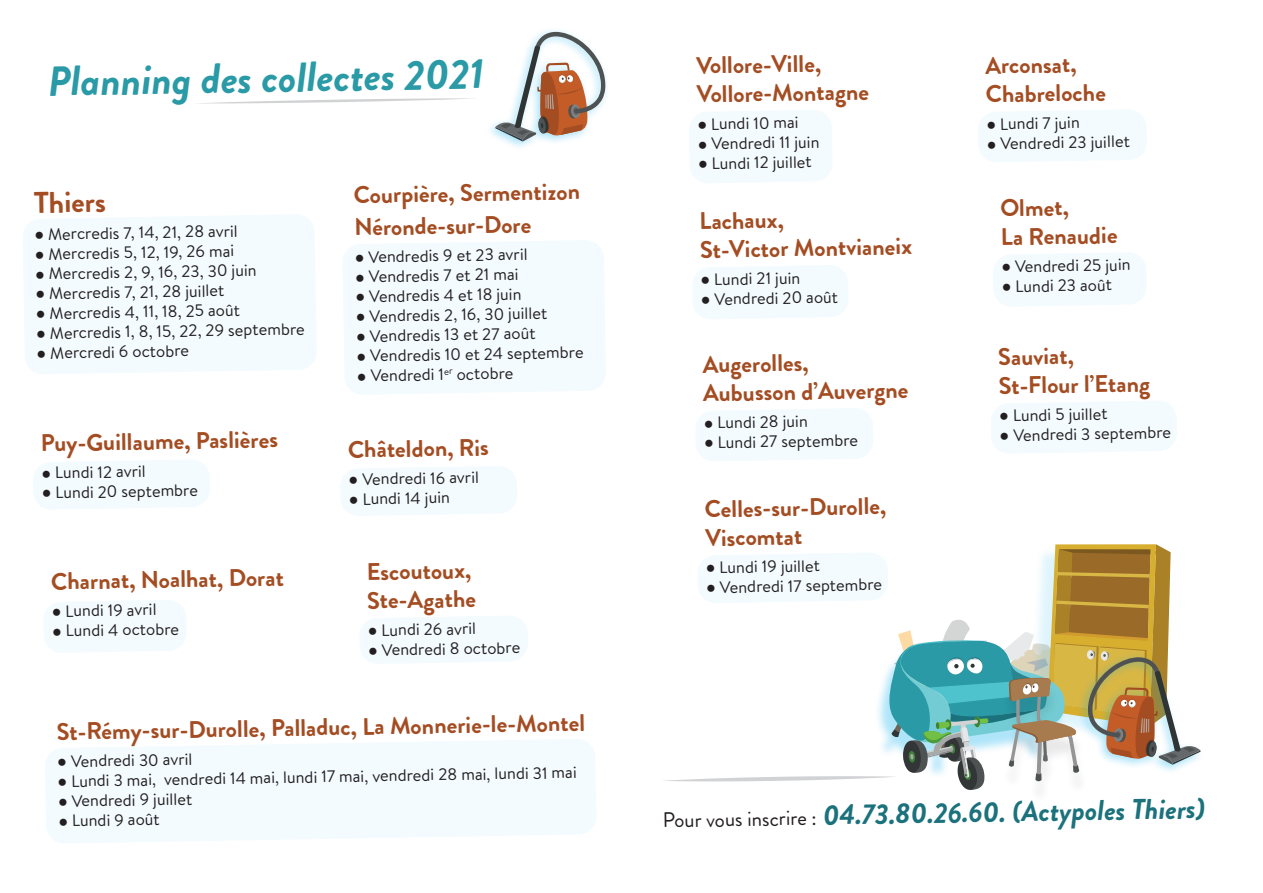
<style>
.page{position:relative;width:1263px;height:893px;background:#fff}
.page>*{position:absolute;margin:0;border:0;box-sizing:border-box;transform-origin:0 0}
.t1{font:italic 700 42px "Brandon Grotesque";color:#299aa6}
.t2{font:700 30px "Brandon Grotesque";color:#a44d23}
.t3{font:italic 700 28.5px "Brandon Grotesque";color:#1b727c}
.t4{font:700 24px/28.8px "Brandon Grotesque";color:#a44d23}
.t5{font:16.5px "Brandon Text";color:#231f20}
.s1{font-family:"Arial Narrow"}
.s2{font-weight:400;font-style:normal;font-size:21px;color:#231f20}
</style>
<div class="page">
<svg style="left:495px;top:32px;width:110px;height:110px"></svg>
<svg style="left:199px;top:98px;width:274px;height:6px"></svg>
<div style="left:689px;top:110px;width:143px;height:73px;background:#f3fbfe"></div>
<div style="left:693px;top:265px;width:155px;height:54px;background:#f3fbfe"></div>
<div style="left:993px;top:253px;width:153px;height:53px;background:#f3fbfe"></div>
<div style="left:991px;top:401px;width:186px;height:52px;background:#f3fbfe"></div>
<div style="left:696px;top:408px;width:177px;height:53px;background:#f3fbfe"></div>
<div style="left:978px;top:110px;width:169px;height:52px;background:#f3fbfe"></div>
<div style="left:23px;top:215px;width:293px;height:159px;background:#f3fbfe"></div>
<div style="left:343px;top:240px;width:263px;height:154px;background:#f3fbfe"></div>
<div style="left:33px;top:460px;width:177px;height:49px;background:#f3fbfe"></div>
<div style="left:341px;top:466px;width:176px;height:50px;background:#f3fbfe"></div>
<svg style="left:45px;top:739px;width:551px;height:104px;fill:#f3fbfe"></svg>
<div style="left:360px;top:616px;width:168px;height:48px;background:#f3fbfe"></div>
<div style="left:44px;top:600px;width:142px;height:52px;background:#f3fbfe"></div>
<svg style="left:664px;top:544px;width:536px;height:246px"></svg>
<h1 class="t1" style="left:47px;top:52px;width:438px;rotate:-1deg">Planning des collectes 2021</h1>
<h2 class="t2" style="left:33px;top:181px;width:74px;rotate:-1deg">Thiers</h2>
<p class="t5" style="left:34px;top:223px;width:205px;rotate:-1deg"><span class="s1">●</span> Mercredis 7, 14, 21, 28 avril</p>
<p class="t5" style="left:35px;top:243px;width:201px;rotate:-1deg"><span class="s1">●</span> Mercredis 5, 12, 19, 26 mai</p>
<p class="t5" style="left:35px;top:263px;width:223px;rotate:-1deg"><span class="s1">●</span> Mercredis 2, 9, 16, 23, 30 juin</p>
<p class="t5" style="left:35px;top:282px;width:190px;rotate:-1deg"><span class="s1">●</span> Mercredis 7, 21, 28 juillet</p>
<p class="t5" style="left:36px;top:302px;width:206px;rotate:-1deg"><span class="s1">●</span> Mercredis 4, 11, 18, 25 août</p>
<p class="t5" style="left:36px;top:322px;width:270px;rotate:-1deg"><span class="s1">●</span> Mercredis 1, 8, 15, 22, 29 septembre</p>
<p class="t5" style="left:36px;top:342px;width:154px;rotate:-1deg"><span class="s1">●</span> Mercredi 6 octobre</p>
<h3 class="t4" style="left:41px;top:429px;width:239px;rotate:-1deg">Puy-Guillaume, Paslières</h3>
<p class="t5" style="left:41px;top:462px;width:106px;rotate:-1deg"><span class="s1">●</span> Lundi 12 avril</p>
<p class="t5" style="left:41px;top:481px;width:158px;rotate:-1deg"><span class="s1">●</span> Lundi 20 septembre</p>
<h3 class="t4" style="left:51px;top:567px;width:234px;rotate:-1deg">Charnat, Noalhat, Dorat</h3>
<p class="t5" style="left:51px;top:600px;width:106px;rotate:-1deg"><span class="s1">●</span> Lundi 19 avril</p>
<p class="t5" style="left:52px;top:620px;width:129px;rotate:-1deg"><span class="s1">●</span> Lundi 4 octobre</p>
<h3 class="t4" style="left:353px;top:179px;width:228px;line-height:32.4px;rotate:-1deg">Courpière, Sermentizon<br>Néronde-sur-Dore</h3>
<p class="t5" style="left:355px;top:246px;width:174px;rotate:-1deg"><span class="s1">●</span> Vendredis 9 et 23 avril</p>
<p class="t5" style="left:355px;top:265px;width:165px;rotate:-1deg"><span class="s1">●</span> Vendredis 7 et 21 mai</p>
<p class="t5" style="left:355px;top:285px;width:168px;rotate:-1deg"><span class="s1">●</span> Vendredis 4 et 18 juin</p>
<p class="t5" style="left:356px;top:305px;width:193px;rotate:-1deg"><span class="s1">●</span> Vendredis 2, 16, 30 juillet</p>
<p class="t5" style="left:356px;top:325px;width:181px;rotate:-1deg"><span class="s1">●</span> Vendredis 13 et 27 août</p>
<p class="t5" style="left:356px;top:345px;width:229px;rotate:-1deg"><span class="s1">●</span> Vendredis 10 et 24 septembre</p>
<p class="t5" style="left:357px;top:364px;width:158px;rotate:-1deg"><span class="s1">●</span> Vendredi 1<sup>er</sup> octobre</p>
<h3 class="t4" style="left:348px;top:435px;width:142px;rotate:-1deg">Châteldon, Ris</h3>
<p class="t5" style="left:348px;top:468px;width:132px;rotate:-1deg"><span class="s1">●</span> Vendredi 16 avril</p>
<p class="t5" style="left:349px;top:488px;width:103px;rotate:-1deg"><span class="s1">●</span> Lundi 14 juin</p>
<h3 class="t4" style="left:366px;top:558px;width:110px;rotate:-1deg">Escoutoux,<br>Ste-Agathe</h3>
<p class="t5" style="left:367px;top:619px;width:110px;rotate:-1deg"><span class="s1">●</span> Lundi 26 avril</p>
<p class="t5" style="left:368px;top:639px;width:154px;rotate:-1deg"><span class="s1">●</span> Vendredi 8 octobre</p>
<h3 class="t4" style="left:56px;top:718px;width:530px;rotate:-1deg">St-Rémy-sur-Durolle, Palladuc, La Monnerie-le-Montel</h3>
<p class="t5" style="left:57px;top:750px;width:137px;rotate:-1deg"><span class="s1">●</span> Vendredi 30 avril</p>
<p class="t5" style="left:57px;top:770px;width:521px;rotate:-1deg"><span class="s1">●</span> Lundi 3 mai, vendredi 14 mai, lundi 17 mai, vendredi 28 mai, lundi 31 mai</p>
<p class="t5" style="left:58px;top:790px;width:136px;rotate:-1deg"><span class="s1">●</span> Vendredi 9 juillet</p>
<p class="t5" style="left:58px;top:810px;width:103px;rotate:-1deg"><span class="s1">●</span> Lundi 9 août</p>
<h3 class="t4" style="left:696px;top:51px;width:174px;rotate:-1deg">Vollore-Ville,<br>Vollore-Montagne</h3>
<p class="t5" style="left:697px;top:113px;width:103px;rotate:-1deg"><span class="s1">●</span> Lundi 10 mai</p>
<p class="t5" style="left:697px;top:133px;width:123px;rotate:-1deg"><span class="s1">●</span> Vendredi 11 juin</p>
<p class="t5" style="left:698px;top:152px;width:115px;rotate:-1deg"><span class="s1">●</span> Lundi 12 juillet</p>
<h3 class="t4" style="left:699px;top:207px;width:214px;rotate:-1deg">Lachaux,<br>St-Victor Montvianeix</h3>
<p class="t5" style="left:700px;top:268px;width:101px;rotate:-1deg"><span class="s1">●</span> Lundi 21 juin</p>
<p class="t5" style="left:701px;top:288px;width:139px;rotate:-1deg"><span class="s1">●</span> Vendredi 20 août</p>
<h3 class="t4" style="left:702px;top:350px;width:207px;rotate:-1deg">Augerolles,<br>Aubusson d’Auvergne</h3>
<p class="t5" style="left:703px;top:412px;width:106px;rotate:-1deg"><span class="s1">●</span> Lundi 28 juin</p>
<p class="t5" style="left:704px;top:431px;width:156px;rotate:-1deg"><span class="s1">●</span> Lundi 27 septembre</p>
<h3 class="t4" style="left:704px;top:495px;width:183px;rotate:-1deg">Celles-sur-Durolle,<br>Viscomtat</h3>
<p class="t5" style="left:705px;top:556px;width:116px;rotate:-1deg"><span class="s1">●</span> Lundi 19 juillet</p>
<p class="t5" style="left:706px;top:576px;width:178px;rotate:-1deg"><span class="s1">●</span> Vendredi 17 septembre</p>
<h3 class="t4" style="left:985px;top:51px;width:122px;rotate:-1deg">Arconsat,<br>Chabreloche</h3>
<p class="t5" style="left:986px;top:113px;width:95px;rotate:-1deg"><span class="s1">●</span> Lundi 7 juin</p>
<p class="t5" style="left:986px;top:133px;width:145px;rotate:-1deg"><span class="s1">●</span> Vendredi 23 juillet</p>
<h3 class="t4" style="left:1000px;top:194px;width:118px;rotate:-1deg">Olmet,<br>La Renaudie</h3>
<p class="t5" style="left:1001px;top:255px;width:131px;rotate:-1deg"><span class="s1">●</span> Vendredi 25 juin</p>
<p class="t5" style="left:1001px;top:275px;width:112px;rotate:-1deg"><span class="s1">●</span> Lundi 23 août</p>
<h3 class="t4" style="left:998px;top:343px;width:153px;rotate:-1deg">Sauviat,<br>St-Flour l’Etang</h3>
<p class="t5" style="left:999px;top:404px;width:110px;rotate:-1deg"><span class="s1">●</span> Lundi 5 juillet</p>
<p class="t5" style="left:999px;top:424px;width:173px;rotate:-1deg"><span class="s1">●</span> Vendredi 3 septembre</p>
<h3 class="t3" style="left:662px;top:797px;width:544px;rotate:-1deg"><span class="s2">Pour vous inscrire :</span> 04.73.80.26.60. (Actypoles Thiers)</h3>
</div>
